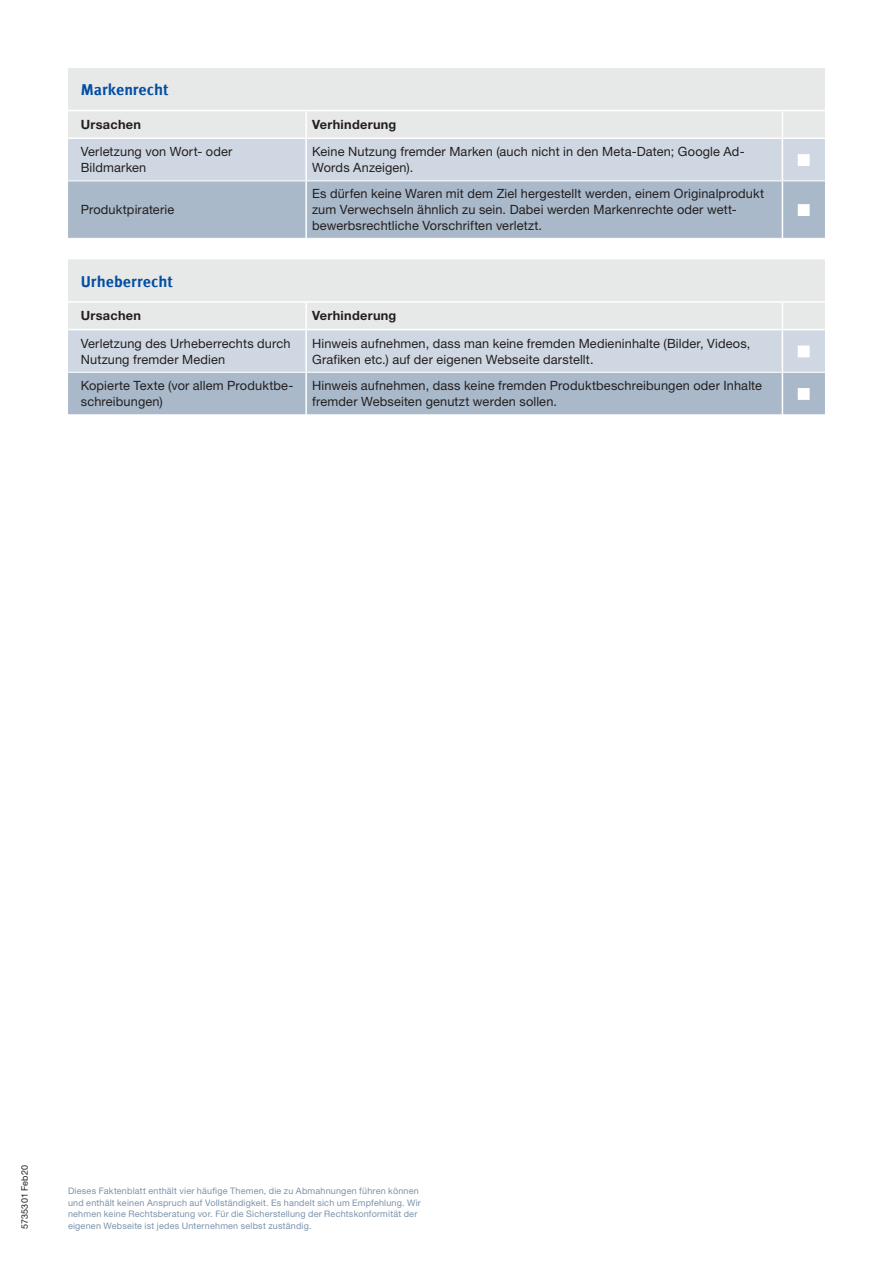
<style>
.page{position:relative;width:893px;height:1263px;background:#fff}
.page>*{position:absolute;margin:0;border:0;box-sizing:border-box;transform-origin:0 0}
.t1{font:700 15.75px "Meta Offc Pro";color:#034ea2}
.t2{font:12.75px/15.9px "Helvetica Neue LTW1 G";letter-spacing:.01em;color:#231f20}
.t3{font:700 12.75px "Helvetica Neue LTW1 G";letter-spacing:.02em;color:#231f20}
.t4{font:12.75px "Zapf Dingbats ITC";color:#fff}
.t5{font:9px/11.7px "Helvetica Neue LTW1 G";letter-spacing:.02em;color:#7b93aa}
.t6{font:9px "Helvetica Neue LTW1 G";letter-spacing:.015em;color:#231f20}
</style>
<div class="page">
<div style="left:68px;top:68px;width:757px;height:42px;background:#e7e8e8"></div>
<svg style="left:68px;top:111px;width:757px;height:127px;background:#c4ced9"></svg>
<hr style="left:782px;top:137px;width:43px;height:2px;background:#fff">
<hr style="left:305px;top:139px;width:2px;height:42px;background:#fff">
<hr style="left:782px;top:139px;width:1px;height:42px;background:#fff">
<hr style="left:68px;top:181px;width:238px;height:1px;background:#fff">
<hr style="left:305px;top:181px;width:2px;height:57px;background:#fff">
<hr style="left:306px;top:181px;width:476px;height:1px;background:#fff">
<hr style="left:782px;top:181px;width:1px;height:57px;background:#fff">
<hr style="left:782px;top:181px;width:43px;height:1px;background:#fff">
<div style="left:798px;top:154px;width:12px;height:12px;border:3px solid #fff"></div>
<div style="left:798px;top:204px;width:12px;height:12px;border:3px solid #fff"></div>
<div style="left:68px;top:259px;width:757px;height:42px;background:#e7e8e8"></div>
<svg style="left:68px;top:303px;width:757px;height:111px;background:#c7d0da"></svg>
<hr style="left:782px;top:329px;width:43px;height:1px;background:#fff">
<hr style="left:305px;top:330px;width:2px;height:42px;background:#fff">
<hr style="left:782px;top:330px;width:1px;height:42px;background:#fff">
<hr style="left:68px;top:372px;width:238px;height:1px;background:#fff">
<hr style="left:305px;top:373px;width:2px;height:41px;background:#fff">
<hr style="left:306px;top:372px;width:476px;height:1px;background:#fff">
<hr style="left:782px;top:373px;width:1px;height:41px;background:#fff">
<hr style="left:782px;top:372px;width:43px;height:1px;background:#fff">
<div style="left:798px;top:345px;width:12px;height:12px;border:3px solid #fff"></div>
<div style="left:798px;top:388px;width:12px;height:12px;border:3px solid #fff"></div>
<p class="t1" style="left:81px;top:78px;width:89px">Markenrecht</p>
<p class="t3" style="left:81px;top:117px;width:62px">Ursachen</p>
<p class="t3" style="left:312px;top:117px;width:86px">Verhinderung</p>
<p class="t2" style="left:81px;top:144px;width:153px">Verletzung von Wort- oder<br>Bildmarken</p>
<p class="t2" style="left:312px;top:144px;width:434px">Keine Nutzung fremder Marken (auch nicht in den Meta-Daten; Google Ad-<br>Words Anzeigen).</p>
<p class="t4" style="left:799px;top:154px;width:11px">■</p>
<p class="t2" style="left:81px;top:202px;width:95px">Produktpiraterie</p>
<p class="t2" style="left:312px;top:186px;width:453px">Es dürfen keine Waren mit dem Ziel hergestellt werden, einem Originalprodukt zum Verwechseln ähnlich zu sein. Dabei werden Markenrechte oder wett&shy;bewerbsrechtliche Vorschriften verletzt.</p>
<p class="t4" style="left:799px;top:204px;width:11px">■</p>
<p class="t1" style="left:81px;top:269px;width:94px">Urheberrecht</p>
<p class="t3" style="left:81px;top:308px;width:62px">Ursachen</p>
<p class="t3" style="left:312px;top:308px;width:86px">Verhinderung</p>
<p class="t2" style="left:81px;top:335px;width:211px">Verletzung des Urheberrechts durch<br>Nutzung fremder Medien</p>
<p class="t2" style="left:312px;top:335px;width:440px">Hinweis aufnehmen, dass man keine fremden Medieninhalte (Bilder, Videos,<br>Grafiken etc.) auf der eigenen Webseite darstellt.</p>
<p class="t4" style="left:799px;top:345px;width:11px">■</p>
<p class="t2" style="left:81px;top:378px;width:214px">Kopierte Texte (vor allem Produktbe&shy;schreibungen)</p>
<p class="t2" style="left:312px;top:378px;width:451px">Hinweis aufnehmen, dass keine fremden Produktbeschreibungen oder Inhalte fremder Webseiten genutzt werden sollen.</p>
<p class="t4" style="left:799px;top:388px;width:11px">■</p>
<p class="t6" style="left:19px;top:1229px;width:66px;rotate:-90deg">5735301 Feb20</p>
<p class="t5" style="left:68px;top:1185px;width:354px">Dieses Faktenblatt enthält vier häufige Themen, die zu Abmahnungen führen können und enthält keinen Anspruch auf Vollständigkeit. Es handelt sich um Empfehlung. Wir nehmen keine Rechtsberatung vor. Für die Sicherstellung der Rechtskonformität der</p>
<p class="t5" style="left:68px;top:1220px;width:245px">eigenen Webseite ist jedes Unternehmen selbst zuständig.</p>
</div>
